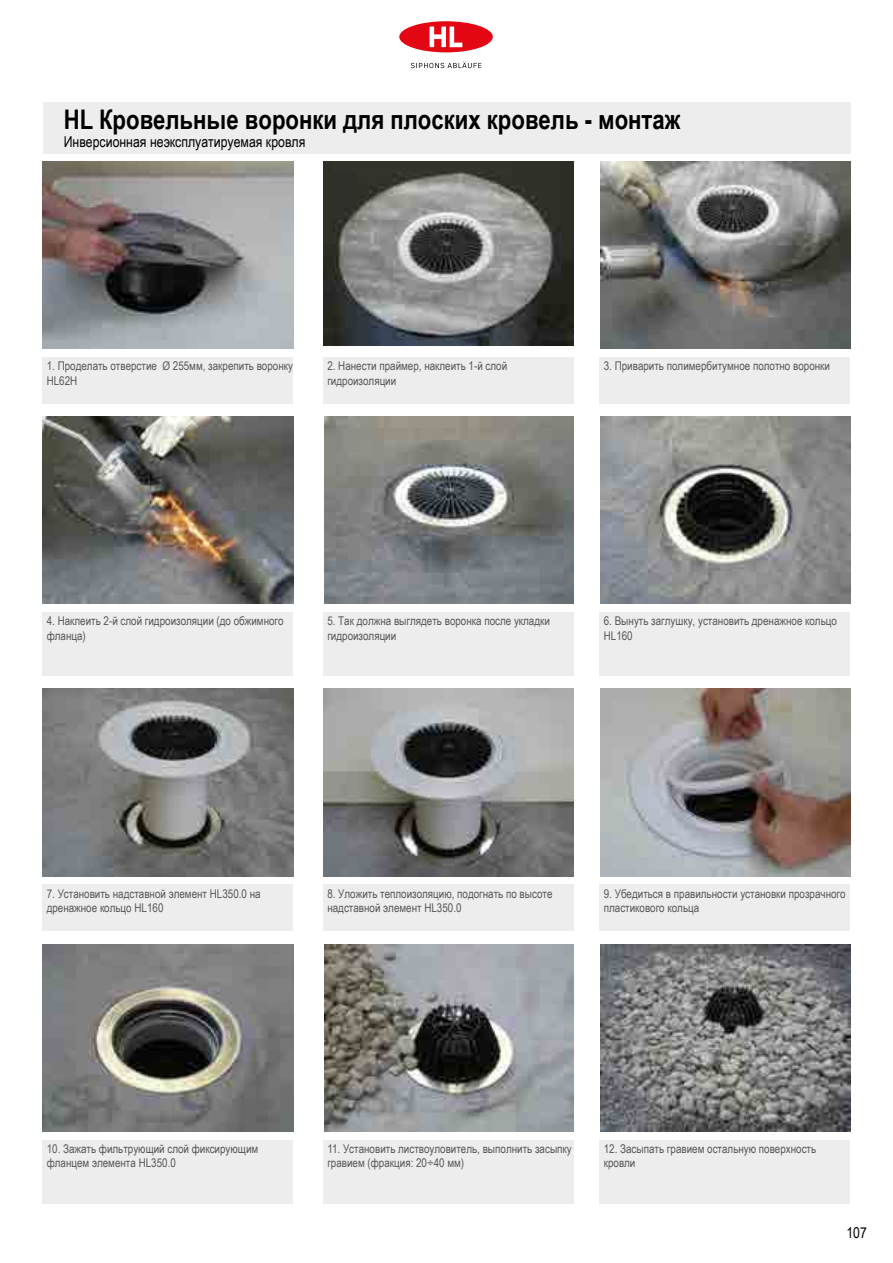
<style>
.page{position:relative;width:893px;height:1263px;background:#fff}
.page>*{position:absolute;margin:0;border:0;box-sizing:border-box;transform-origin:0 0}
.t1{font:700 27px "Arial Narrow";color:#000}
.t2{font:15px "Arial Narrow";color:#000}
.t3{font:12px/14.4px "Arial Narrow";color:#575756}
</style>
<div class="page">
<svg style="left:411px;top:62px;width:70px;height:6px"></svg>
<div style="left:399px;top:21px;width:94px;height:31px;background:#e30613;border-radius:50%"></div>
<svg style="left:430px;top:26px;width:33px;height:21px"></svg>
<img style="left:42px;top:162px;width:251px;height:187px">
<img style="left:601px;top:162px;width:249px;height:187px">
<img style="left:323px;top:162px;width:251px;height:184px">
<img style="left:42px;top:417px;width:251px;height:187px">
<img style="left:324px;top:417px;width:250px;height:187px">
<img style="left:601px;top:417px;width:249px;height:187px">
<img style="left:42px;top:689px;width:251px;height:187px">
<img style="left:601px;top:689px;width:249px;height:187px">
<img style="left:323px;top:689px;width:251px;height:187px">
<img style="left:42px;top:944px;width:251px;height:187px">
<img style="left:324px;top:944px;width:250px;height:187px">
<img style="left:601px;top:944px;width:249px;height:187px">
<div style="left:43px;top:102px;width:807px;height:51px;background:#ededed"></div>
<div style="left:42px;top:357px;width:251px;height:47px;background:#ededed"></div>
<div style="left:323px;top:357px;width:251px;height:47px;background:#ededed"></div>
<div style="left:600px;top:357px;width:250px;height:47px;background:#ededed"></div>
<div style="left:323px;top:612px;width:251px;height:64px;background:#ededed"></div>
<div style="left:599px;top:612px;width:251px;height:64px;background:#ededed"></div>
<div style="left:42px;top:612px;width:251px;height:64px;background:#ededed"></div>
<div style="left:42px;top:884px;width:251px;height:47px;background:#ededed"></div>
<div style="left:323px;top:884px;width:251px;height:47px;background:#ededed"></div>
<div style="left:600px;top:884px;width:250px;height:47px;background:#ededed"></div>
<div style="left:323px;top:1140px;width:251px;height:63px;background:#ededed"></div>
<div style="left:599px;top:1140px;width:251px;height:63px;background:#ededed"></div>
<div style="left:42px;top:1140px;width:251px;height:63px;background:#ededed"></div>
<h1 class="t1" style="left:64px;top:99px;width:618px">HL Кровельные воронки для плоских кровель - монтаж</h1>
<p class="t2" style="left:64px;top:130px;width:243px">Инверсионная неэксплуатируемая кровля</p>
<p class="t3" style="left:47px;top:358px;width:248px">1. Проделать отверстие Ø 255мм, закрепить воронку<br>HL62H</p>
<p class="t3" style="left:327px;top:358px;width:181px">2. Нанести праймер, наклеить 1-й слой гидроизоляции</p>
<p class="t3" style="left:604px;top:358px;width:228px">3. Приварить полимербитумное полотно воронки</p>
<p class="t3" style="left:47px;top:613px;width:238px">4. Наклеить 2-й слой гидроизоляции (до обжимного фланца)</p>
<p class="t3" style="left:327px;top:613px;width:224px">5. Так должна выглядеть воронка после укладки гидроизоляции</p>
<p class="t3" style="left:604px;top:613px;width:235px">6. Вынуть заглушку, установить дренажное кольцо<br>HL160</p>
<p class="t3" style="left:47px;top:886px;width:215px">7. Установить надставной элемент HL350.0 на дренажное кольцо HL160</p>
<p class="t3" style="left:327px;top:886px;width:227px">8. Уложить теплоизоляцию, подогнать по высоте надставной элемент HL350.0</p>
<p class="t3" style="left:604px;top:886px;width:243px">9. Убедиться в правильности установки прозрачного пластикового кольца</p>
<p class="t3" style="left:47px;top:1141px;width:213px">10. Зажать фильтрующий слой фиксирующим фланцем элемента HL350.0</p>
<p class="t3" style="left:327px;top:1141px;width:246px">11. Установить листвоуловитель, выполнить засыпку гравием (фракция: 20÷40 мм)</p>
<p class="t3" style="left:604px;top:1141px;width:214px">12. Засыпать гравием остальную поверхность кровли</p>
<p class="t2" style="left:846px;top:1222px;width:22px">107</p>
</div>
